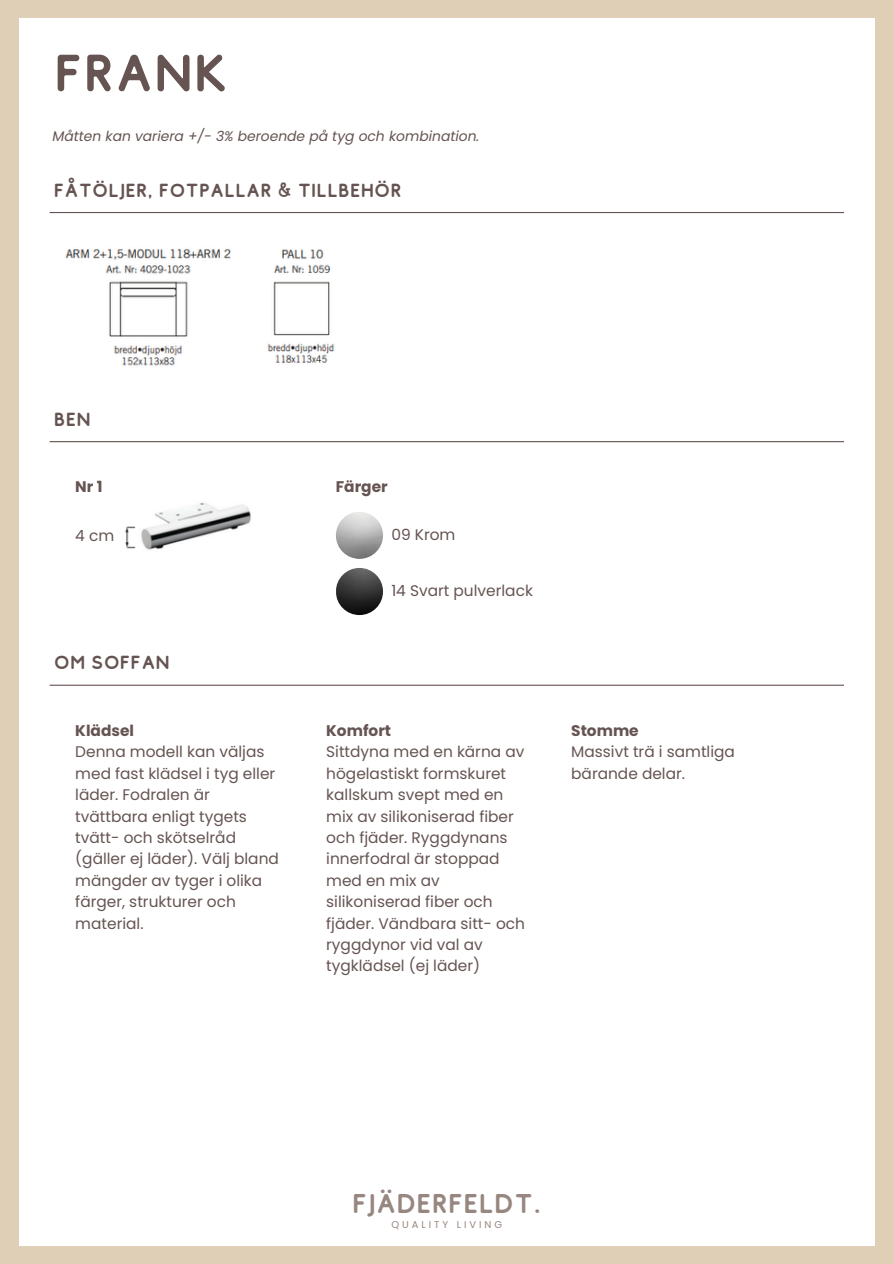
<style>
.page{position:relative;width:894px;height:1264px;background:#fff}
.page>*{position:absolute;margin:0;border:0;box-sizing:border-box;transform-origin:0 0}
.t1{font:52.35px "Comodo";color:#655452}
.t2{font:27.15px "Comodo";color:#988780}
.t3{font:19.05px "Comodo";color:#655452}
.t4{font:15.3px/21.3px "Poppins";color:#655452}
.t5{font:700 15.3px "Poppins";color:#655452}
.t6{font:italic 13.8px "Poppins";color:#655452}
.t7{font:9.9px "Poppins";letter-spacing:.3em;color:#988780}
</style>
<div class="page">
<div style="left:0;top:0;width:893px;height:1263px;background:#dfcfb7"></div>
<div style="left:19px;top:18px;width:855px;height:1227px;background:#fff"></div>
<hr style="left:50px;top:441px;width:793px;height:1px;background:#655452">
<img style="left:125px;top:502px;width:126px;height:48px">
<img style="left:336px;top:512px;width:47px;height:47px;border-radius:50%">
<img style="left:336px;top:568px;width:47px;height:47px;border-radius:50%">
<hr style="left:50px;top:212px;width:793px;height:1px;background:#655452">
<img style="left:267px;top:249px;width:68px;height:114px">
<img style="left:65px;top:248px;width:166px;height:118px">
<hr style="left:50px;top:684px;width:793px;height:1px;background:#655452">
<p class="t1" style="left:54px;top:44px;width:176px">FRANK</p>
<p class="t6" style="left:52px;top:126px;width:428px">Måtten kan variera +/- 3% beroende på tyg och kombination.</p>
<p class="t3" style="left:54px;top:180px;width:349px">FÅTÖLJER, FOTPALLAR &amp; TILLBEHÖR</p>
<p class="t3" style="left:54px;top:409px;width:38px">BEN</p>
<p class="t5" style="left:75px;top:476px;width:29px">Nr1</p>
<h3 class="t4" style="left:75px;top:525px;width:40px">4 cm</h3>
<p class="t3" style="left:54px;top:652px;width:117px">OM SOFFAN</p>
<p class="t5" style="left:75px;top:720px;width:60px">Klädsel</p>
<p class="t4" style="left:75px;top:741px;width:205px">Denna modell kan väljas med fast klädsel i tyg eller läder. Fodralen är tvättbara enligt tygets tvätt- och skötselråd (gäller ej läder). Välj bland mängder av tyger i olika färger, strukturer och material.</p>
<p class="t5" style="left:336px;top:476px;width:53px">Färger</p>
<h4 class="t4" style="left:391px;top:524px;width:66px">09 Krom</h4>
<p class="t4" style="left:391px;top:580px;width:143px">14 Svart pulverlack</p>
<h3 class="t5" style="left:326px;top:720px;width:66px">Komfort</h3>
<p class="t4" style="left:326px;top:741px;width:200px">Sittdyna med en kärna av högelastiskt formskuret kallskum svept med en mix av silikoniserad fiber och fjäder. Ryggdynans innerfodral är stoppad med en mix av silikoniserad fiber och fjäder. Vändbara sitt- och ryggdynor vid val av tygklädsel (ej läder)</p>
<p class="t5" style="left:571px;top:720px;width:69px">Stomme</p>
<p class="t4" style="left:571px;top:741px;width:165px">Massivt trä i samtliga bärande delar.</p>
<h4 class="t2" style="left:352px;top:1188px;width:190px">FJÄDERFELDT.</h4>
<p class="t7" style="left:391px;top:1217px;width:112px">QUALITY LIVING</p>
</div>
